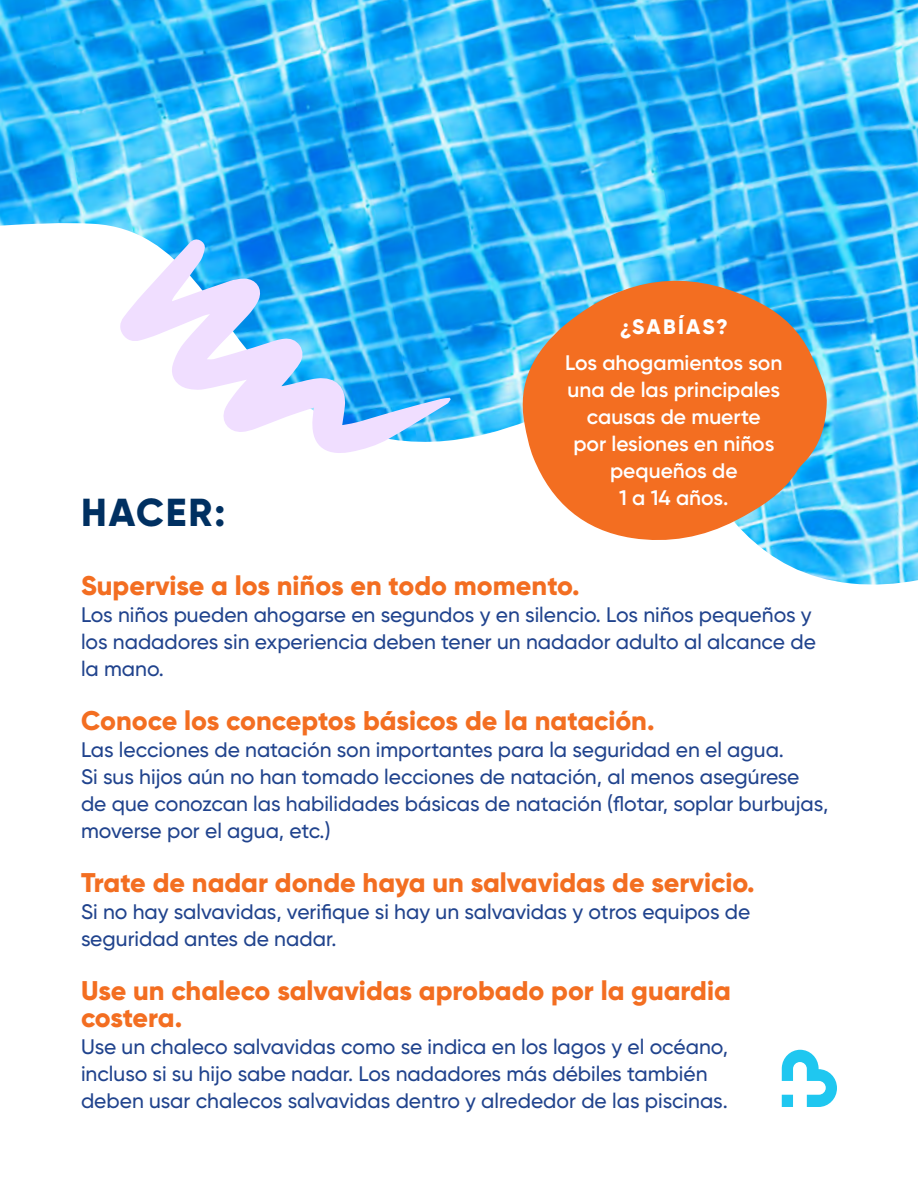
<style>
.page{position:relative;width:918px;height:1188px;background:#fff}
.page>*{position:absolute;margin:0;border:0;box-sizing:border-box;transform-origin:0 0}
.t1{font:800 39px "Gilroy";letter-spacing:.045em;color:#003061}
.t2{font:800 27px/27px "Gilroy";color:#f36e21}
.t3{font:500 21px/27px "Gilroy";color:#20438d}
.t4{font:600 21px/27px "Gilroy";color:#fff;text-align:center}
.t5{font:800 21px "Gilroy";letter-spacing:.11em;color:#fff}
</style>
<div class="page">
<img style="left:0;top:0;width:918px;height:585px">
<svg style="left:517px;top:271px;width:310px;height:273px;background:#cc885e"></svg>
<svg style="left:782px;top:1050px;width:55px;height:57px"></svg>
<svg style="left:119px;top:239px;width:332px;height:218px"></svg>
<h1 class="t1" style="left:81px;top:487px;width:146px">HACER:</h1>
<p class="t5" style="left:620px;top:314px;width:110px">¿SABÍAS?</p>
<p class="t4" style="left:565px;top:349px;width:219px">Los ahogamientos son una de las principales causas de muerte<br>por lesiones en niños pequeños de<br>1 a 14 años.</p>
<p class="t2" style="left:81px;top:572px;width:500px">Supervise a los niños en todo momento.</p>
<p class="t3" style="left:81px;top:601px;width:737px">Los niños pueden ahogarse en segundos y en silencio. Los niños pequeños y los nadadores sin experiencia deben tener un nadador adulto al alcance de la mano.</p>
<p class="t2" style="left:81px;top:707px;width:575px">Conoce los conceptos básicos de la natación.</p>
<p class="t3" style="left:81px;top:736px;width:749px">Las lecciones de natación son importantes para la seguridad en el agua.<br>Si sus hijos aún no han tomado lecciones de natación, al menos asegúrese de que conozcan las habilidades básicas de natación (flotar, soplar burbujas, moverse por el agua, etc.)</p>
<p class="t2" style="left:81px;top:869px;width:675px">Trate de nadar donde haya un salvavidas de servicio.</p>
<p class="t3" style="left:81px;top:898px;width:671px">Si no hay salvavidas, verifique si hay un salvavidas y otros equipos de seguridad antes de nadar.</p>
<p class="t2" style="left:81px;top:977px;width:651px">Use un chaleco salvavidas aprobado por la guardia costera.</p>
<p class="t3" style="left:81px;top:1033px;width:649px">Use un chaleco salvavidas como se indica en los lagos y el océano, incluso si su hijo sabe nadar. Los nadadores más débiles también deben usar chalecos salvavidas dentro y alrededor de las piscinas.</p>
</div>
